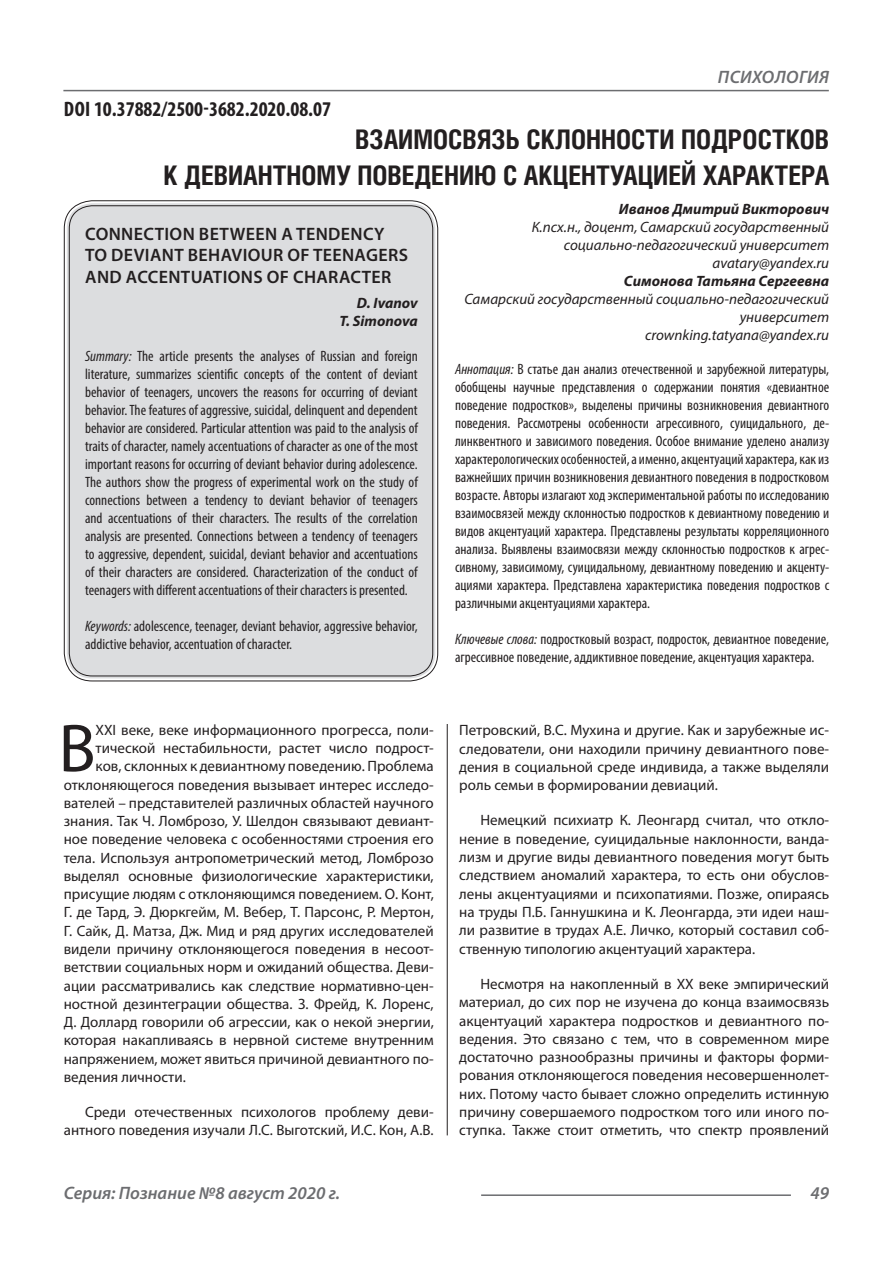
<style>
.page{position:relative;width:893px;height:1263px;background:#fff}
.page>*{position:absolute;margin:0;border:0;box-sizing:border-box;transform-origin:0 0}
.Статья_текст_первый{font:68.4px "Myriad Pro";color:#231f20}
.Статья_название{font:700 27px "Helios Cond C";color:#231f20}
.ДОИ{font:700 condensed 21px "Myriad Pro";color:#231f20}
.Статья_название_англ{font:600 18px/21.6px "Myriad Pro";letter-spacing:.02em;color:#231f20}
.t1{font:italic 600 18px "Myriad Pro";color:#6c6d70}
.t2{font:italic 600 18px "Myriad Pro";letter-spacing:.02em;color:#6c6d70}
.Статья_текст{font:15px/18.3px "Myriad Pro";color:#231f20;text-align:justify}
.Статья_аннотация_тек{font:condensed 15px/18px "Myriad Pro";color:#231f20;text-align:justify}
.Статья_аннотация_анг{font:condensed 15px/18px "Myriad Pro";color:#231f20;text-align:justify}
.Статья_текст_первый-2{font:15px "Myriad Pro";color:#231f20}
.Статья_автор_инфо{font:italic 15px/18px "Myriad Pro";color:#231f20;text-align:right}
.Статья_автор_фио_рус{font:italic 700 15px "Myriad Pro";color:#231f20}
.Статья_автор_англ{font:italic 700 15px "Myriad Pro";color:#231f20}
.s1{font-style:italic}
</style>
<div class="page">
<hr style="left:447px;top:128px;width:1px;height:1007px;background:#231f20">
<hr style="left:63px;top:90px;width:766px;height:1px;background:#6c6d70">
<hr style="left:481px;top:1194px;width:310px;height:2px;background:#6c6d70">
<div style="left:443px;top:126px;width:10px;height:598px;background:#fff"></div>
<div style="left:67px;top:203px;width:368px;height:475px;background:#dcdddf;border-radius:26px"></div>
<p class="ДОИ" style="left:64px;top:96px;width:269px">DOI 10.37882/2500-3682.2020.08.07</p>
<p class="t2" style="left:718px;top:66px;width:113px">ПСИХОЛОГИЯ</p>
<p class="Статья_название" style="left:355px;top:124px;width:475px">ВЗАИМОСВЯЗЬ СКЛОННОСТИ ПОДРОСТКОВ</p>
<p class="Статья_название" style="left:163px;top:160px;width:667px">К ДЕВИАНТНОМУ ПОВЕДЕНИЮ С АКЦЕНТУАЦИЕЙ ХАРАКТЕРА</p>
<p class="Статья_автор_фио_рус" style="left:619px;top:199px;width:212px">Иванов Дмитрий Викторович</p>
<p class="Статья_автор_инфо" style="left:532px;top:217px;width:299px">К.псх.н., доцент, Самарский государственный социально-педагогический университет</p>
<p class="Статья_автор_инфо" style="left:713px;top:253px;width:118px">avatary@yandex.ru</p>
<p class="Статья_автор_фио_рус" style="left:624px;top:271px;width:207px">Симонова Татьяна Сергеевна</p>
<p class="Статья_автор_инфо" style="left:464px;top:289px;width:366px">Самарский государственный социально-педагогический университет</p>
<p class="Статья_автор_инфо" style="left:645px;top:325px;width:186px">crownking.tatyana@yandex.ru</p>
<p class="Статья_аннотация_тек" style="left:455px;top:360px;width:376px"><span class="s1">Аннотация:</span> В статье дан анализ отечественной и зарубежной литературы, обобщены научные представления о содержании понятия «девиантное поведение подростков», выделены причины возникновения девиантного поведения. Рассмотрены особенности агрессивного, суицидального, де&shy;линквентного и зависимого поведения. Особое внимание уделено анализу характерологических особенностей, а именно, акцентуаций характера, как из важнейших причин возникновения девиантного поведения в подростковом возрасте. Авторы излагают ход экспериментальной работы по исследованию взаимосвязей между склонностью подростков к девиантному поведению и видов акцентуаций характера. Представлены результаты корреляционного анализа. Выявлены взаимосвязи между склонностью подростков к агрес&shy;сивному, зависимому, суицидальному, девиантному поведению и акценту&shy;ациями характера. Представлена характеристика поведения подростков с различными акцентуациями характера.</p>
<p class="Статья_аннотация_тек" style="left:455px;top:630px;width:376px"><span class="s1">Ключевые слова:</span> подростковый возраст, подросток, девиантное поведение, агрессивное поведение, аддиктивное поведение, акцентуация характера.</p>
<p class="Статья_название_англ" style="left:85px;top:222px;width:324px">CONNECTION BETWEEN A TENDENCY<br>TO DEVIANT BEHAVIOUR OF TEENAGERS<br>AND ACCENTUATIONS OF CHARACTER</p>
<p class="Статья_автор_англ" style="left:357px;top:293px;width:62px">D. Ivanov</p>
<p class="Статья_автор_англ" style="left:339px;top:311px;width:80px">T. Simonova</p>
<p class="Статья_аннотация_анг" style="left:85px;top:347px;width:334px"><span class="s1">Summary:</span> The article presents the analyses of Russian and foreign literature, summarizes scientific concepts of the content of deviant behavior of teenagers, uncovers the reasons for occurring of deviant behavior. The features of aggressive, suicidal, delinquent and dependent behavior are considered. Particular attention was paid to the analysis of traits of character, namely accentuations of character as one of the most important reasons for occurring of deviant behavior during adolescence.<br>The authors show the progress of experimental work on the study of connections between a tendency to deviant behavior of teenagers and accentuations of their characters. The results of the correlation analysis are presented. Connections between a tendency of teenagers to aggressive, dependent, suicidal, deviant behavior and accentuations of their characters are considered. Characterization of the conduct of teenagers with different accentuations of their characters is presented.</p>
<p class="Статья_аннотация_анг" style="left:85px;top:617px;width:334px"><span class="s1">Keywords:</span> adolescence, teenager, deviant behavior, aggressive behavior, addictive behavior, accentuation of character.</p>
<p class="Статья_текст_первый" style="left:59px;top:706px;width:39px">В</p>
<p class="Статья_текст_первый-2" style="left:96px;top:721px;width:340px">XXI веке, веке информационного прогресса, поли-</p>
<p class="Статья_текст_первый-2" style="left:96px;top:739px;width:340px">тической нестабильности, растет число подрост-</p>
<p class="Статья_текст_первый-2" style="left:96px;top:757px;width:340px">ков, склонных к девиантному поведению. Проблема</p>
<p class="Статья_текст_первый-2" style="left:64px;top:775px;width:371px">отклоняющегося поведения вызывает интерес исследо-</p>
<p class="Статья_текст_первый-2" style="left:64px;top:793px;width:371px">вателей – представителей различных областей научного</p>
<p class="Статья_текст_первый-2" style="left:64px;top:812px;width:371px">знания. Так Ч. Ломброзо, У. Шелдон связывают девиант-</p>
<p class="Статья_текст_первый-2" style="left:64px;top:830px;width:371px">ное поведение человека с особенностями строения его</p>
<p class="Статья_текст_первый-2" style="left:64px;top:848px;width:371px">тела. Используя антропометрический метод, Ломброзо</p>
<p class="Статья_текст_первый-2" style="left:64px;top:866px;width:371px">выделял основные физиологические характеристики,</p>
<p class="Статья_текст_первый-2" style="left:64px;top:885px;width:371px">присущие людям с отклоняющимся поведением. О. Конт,</p>
<p class="Статья_текст_первый-2" style="left:64px;top:903px;width:371px">Г. де Тард, Э. Дюркгейм, М. Вебер, Т. Парсонс, Р. Мертон,</p>
<p class="Статья_текст_первый-2" style="left:64px;top:921px;width:371px">Г. Сайк, Д. Матза, Дж. Мид и ряд других исследователей</p>
<p class="Статья_текст_первый-2" style="left:64px;top:940px;width:371px">видели причину отклоняющегося поведения в несоот-</p>
<p class="Статья_текст_первый-2" style="left:64px;top:958px;width:371px">ветствии социальных норм и ожиданий общества. Деви-</p>
<p class="Статья_текст_первый-2" style="left:64px;top:976px;width:371px">ации рассматривались как следствие нормативно-цен-</p>
<p class="Статья_текст_первый-2" style="left:64px;top:994px;width:371px">ностной дезинтеграции общества. З. Фрейд, К. Лоренс,</p>
<p class="Статья_текст_первый-2" style="left:64px;top:1013px;width:371px">Д. Доллард говорили об агрессии, как о некой энергии,</p>
<p class="Статья_текст_первый-2" style="left:64px;top:1031px;width:371px">которая накапливаясь в нервной системе внутренним</p>
<p class="Статья_текст_первый-2" style="left:64px;top:1049px;width:371px">напряжением, может явиться причиной девиантного по-</p>
<p class="Статья_текст_первый-2" style="left:64px;top:1067px;width:123px">ведения личности.</p>
<p class="Статья_текст" style="left:64px;top:1103px;width:371px;text-align:right">Среди отечественных психологов проблему деви&shy;антного поведения изучали Л.С. Выготский, И.С. Кон, А.В.</p>
<p class="Статья_текст" style="left:459px;top:721px;width:371px">Петровский, В.С. Мухина и другие. Как и зарубежные ис&shy;следователи, они находили причину девиантного пове&shy;дения в социальной среде индивида, а также выделяли роль семьи в формировании девиаций.</p>
<p class="Статья_текст" style="left:459px;top:811px;width:371px;text-indent:21px">Немецкий психиатр К. Леонгард считал, что откло&shy;нение в поведение, суицидальные наклонности, ванда&shy;лизм и другие виды девиантного поведения могут быть следствием аномалий характера, то есть они обуслов&shy;лены акцентуациями и психопатиями. Позже, опираясь на труды П.Б. Ганнушкина и К. Леонгарда, эти идеи наш&shy;ли развитие в трудах А.Е. Личко, который составил соб&shy;ственную типологию акцентуаций характера.</p>
<p class="Статья_текст" style="left:459px;top:974px;width:371px;text-indent:21px">Несмотря на накопленный в XX веке эмпирический материал, до сих пор не изучена до конца взаимосвязь акцентуаций характера подростков и девиантного по&shy;ведения. Это связано с тем, что в современном мире достаточно разнообразны причины и факторы форми&shy;рования отклоняющегося поведения несовершеннолет&shy;них. Потому часто бывает сложно определить истинную причину совершаемого подростком того или иного по&shy;ступка. Также стоит отметить, что спектр проявлений</p>
<p class="t1" style="left:64px;top:1182px;width:278px">Серия: Познание №8 август 2020 г.</p>
<p class="t1" style="left:810px;top:1182px;width:20px">49</p>
</div>
